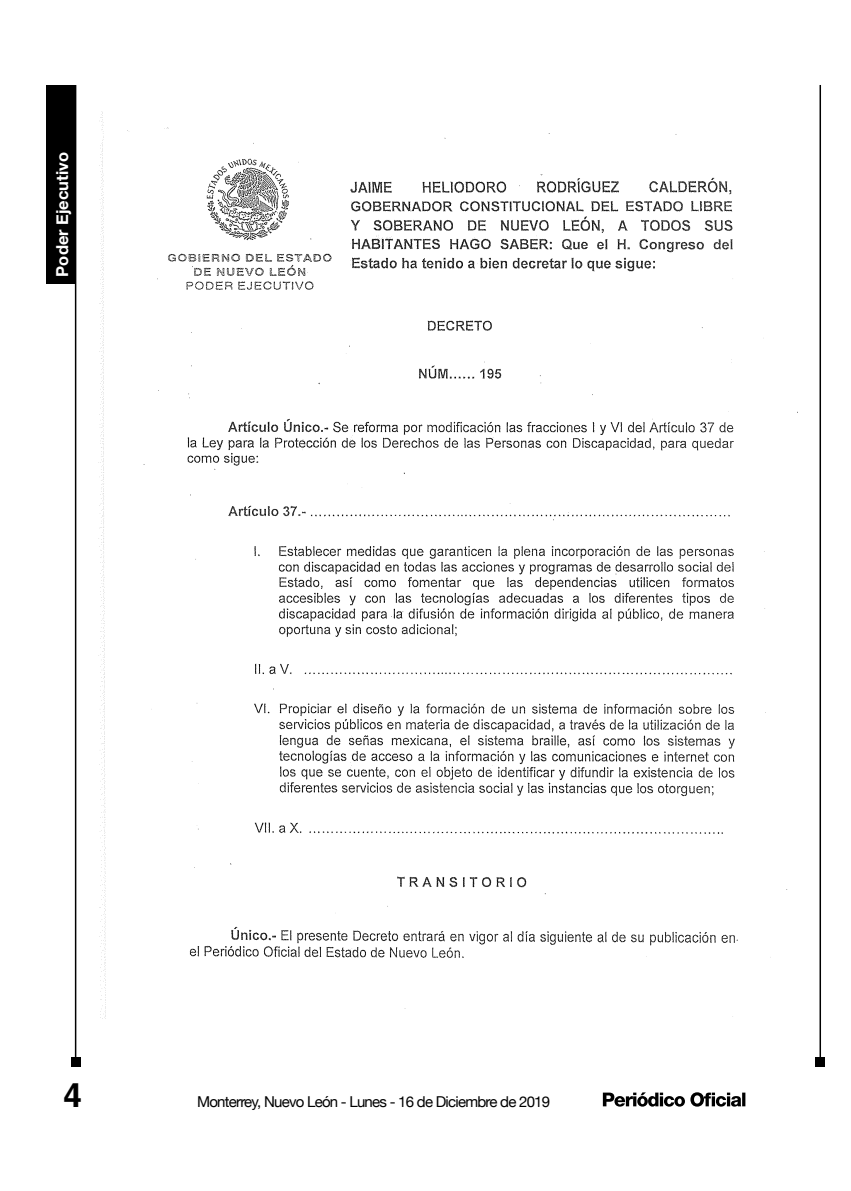
<style>
.page{position:relative;width:851px;height:1191px;background:#fff}
.page>*{position:absolute;margin:0;border:0;box-sizing:border-box;transform-origin:0 0}
.t1{font:700 33px "Helvetica";color:#000}
.t2{font:700 16.5px "Helvetica Neue";color:#fff}
.t3{font:15px "Helvetica Neue";letter-spacing:-.05em;color:#000}
</style>
<div class="page">
<hr style="left:75px;top:85px;width:1px;height:977px;background:#000">
<div style="left:71px;top:1057px;width:9px;height:10px;background:#000"></div>
<hr style="left:819px;top:85px;width:1px;height:977px;background:#000">
<div style="left:814px;top:1057px;width:10px;height:10px;background:#000"></div>
<div style="left:46px;top:85px;width:30px;height:198px;background:#000"></div>
<svg style="left:602px;top:1092px;width:143px;height:14px"></svg>
<img style="left:98px;top:111px;width:700px;height:908px">
<p class="t2" style="left:52px;top:276px;width:126px;rotate:-90deg">Poder Ejecutivo</p>
<h1 class="t1" style="left:63px;top:1075px;width:20px">4</h1>
<p class="t3" style="left:197px;top:1092px;width:354px">Monterrey, Nuevo León - Lunes - 16 de Diciembre de 2019</p>
</div>
